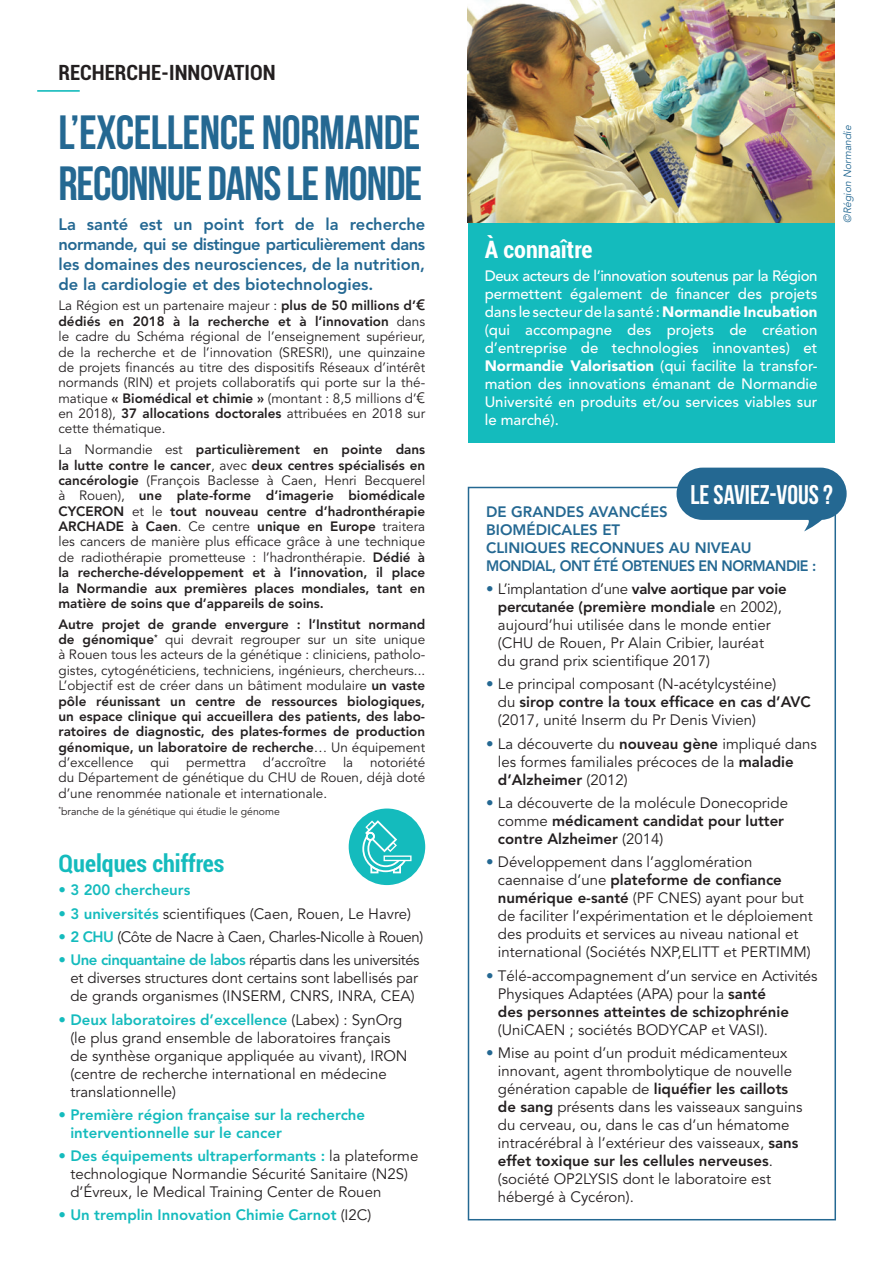
<style>
.page{position:relative;width:893px;height:1263px;background:#fff}
.page>*{position:absolute;margin:0;border:0;box-sizing:border-box;transform-origin:0 0}
.t1{font:700 48px/51px "Bebas Neue";letter-spacing:-.025em;color:#246892}
.t2{font:700 27px "Bebas Neue";color:#fff}
.t3{font:700 condensed 24px "Roboto";color:#14bbbd}
.t4{font:700 condensed 24px "Roboto";color:#fff}
.t5{font:700 condensed 21px "Roboto";color:#231f20}
.t6{font:800 16.5px/19.8px "Avenir";color:#246892;text-align:justify}
.t7{font:15px/18px "Avenir";color:#231f20}
.t8{font:500 15px/18px "Avenir";color:#fff;text-align:justify}
.t9{font:800 15px/18px "Avenir";color:#14bbbd}
.t10{font:800 15px/18px "Avenir";color:#246892}
.t11{font:15px "Avenir";letter-spacing:-.03em;color:#231f20}
.t12{font:13.5px/15.3px "Avenir";color:#231f20;text-align:justify}
.t13{font:800 13.5px/15.3px "Avenir";color:#231f20;text-align:justify}
.t14{font:10.5px "Avenir";color:#231f20}
.t15{font:italic 10.5px "Avenir";color:#246892}
.s1{font-weight:800}
.s2{font-family:"Avenir Next";font-weight:600;font-size:15px}
.s3{font-family:"Avenir Next";font-size:15px}
.s4{font-weight:400}
.s5{font-weight:800;color:#14bbbd}
.s6{font-weight:400;color:#231f20}
.s7{font-weight:900}
.s8{color:#246892}
</style>
<div class="page">
<img style="left:468px;top:0;width:366px;height:223px">
<hr style="left:37px;top:90px;width:43px;height:2px;background:#00b5b6">
<div style="left:349px;top:808px;width:76px;height:77px;background:#14bbbd;border-radius:50%"></div>
<svg style="left:362px;top:820px;width:50px;height:53px"></svg>
<div style="left:468px;top:487px;width:368px;height:733px;border:2px solid #246892"></div>
<svg style="left:676px;top:468px;width:171px;height:63px"></svg>
<div style="left:468px;top:223px;width:366px;height:219px;background:#14bbbd"></div>
<p class="t5" style="left:58px;top:57px;width:219px">RECHERCHE-INNOVATION</p>
<p class="t1" style="left:58px;top:106px;width:365px">L’EXCELLENCE NORMANDE<br>RECONNUE DANS LE MONDE</p>
<p class="t6" style="left:58px;top:215px;width:368px">La santé est un point fort de la recherche normande, qui se distingue particulièrement dans les domaines des neurosciences, de la nutrition, de la cardiologie et des biotechnologies.</p>
<p class="t12" style="left:58px;top:299px;width:368px">La Région est un partenaire majeur : <span class="s1">plus de 50 millions d’</span><span class="s2">€ </span><span class="s1">dédiés en 2018 à la recherche et à l’innovation</span> dans le cadre du Schéma régional de l’enseignement supérieur, de la recherche et de l’innovation (SRESRI), une quinzaine de projets financés au titre des dispositifs Réseaux d’intérêt normands (RIN) et projets collaboratifs qui porte sur la thé&shy;matique <span class="s1">« Biomédical et chimie »</span> (montant : 8,5 millions d’<span class="s3">€ </span>en 2018), <span class="s1">37 allocations doctorales</span> attribuées en 2018 sur cette thématique.</p>
<p class="t13" style="left:58px;top:442px;width:368px"><span class="s4">La Normandie est</span> particulièrement en pointe dans la lutte contre le cancer<span class="s4">, avec</span> deux centres spécialisés en cancérologie <span class="s4">(François Baclesse à Caen, Henri Becquerel à Rouen),</span> une plate-forme d’imagerie biomédicale CYCERON <span class="s4">et le</span> tout nouveau centre d’hadronthérapie ARCHADE à Caen<span class="s4">. Ce centre</span> unique en Europe <span class="s4">traitera les cancers de manière plus efficace grâce à une technique de radiothérapie prometteuse : l’hadronthérapie.</span> Dédié à la recherche-développement et à l’innovation, il place la Normandie aux premières places mondiales, tant en matière de soins que d’appareils de soins.</p>
<p class="t12" style="left:58px;top:617px;width:368px"><span class="s1">Autre projet de grande envergure : l’Institut normand de génomique</span><sup>*</sup> qui devrait regrouper sur un site unique à Rouen tous les acteurs de la génétique : cliniciens, patholo&shy;gistes, cytogénéticiens, techniciens, ingénieurs, chercheurs...<br>L’objectif est de créer dans un bâtiment modulaire <span class="s1">un vaste pôle réunissant un centre de ressources biologiques, un espace clinique qui accueillera des patients, des labo&shy;ratoires de diagnostic, des plates-formes de production génomique, un laboratoire de recherche</span>… Un équipement d’excellence qui permettra d’accroître la notoriété du Département de génétique du CHU de Rouen, déjà doté d’une renommée nationale et internationale.</p>
<p class="t14" style="left:58px;top:805px;width:223px"><sup>*</sup>branche de la génétique qui étudie le génome</p>
<p class="t3" style="left:58px;top:846px;width:167px">Quelques chiffres</p>
<p class="t9" style="left:58px;top:881px;width:133px">• 3 200 chercheurs</p>
<p class="t7" style="left:58px;top:905px;width:354px"><span class="s5">• 3 universités</span> scientifiques (Caen, Rouen, Le Havre)</p>
<p class="t11" style="left:58px;top:928px;width:366px"><span class="s5">• 2 CHU</span> (Côte de Nacre à Caen, Charles-Nicolle à Rouen)</p>
<p class="t7" style="left:70px;top:951px;width:351px;text-align:justify;text-indent:-12px"><span class="s5">• Une cinquantaine de labos</span> répartis dans les universités et diverses structures dont certains sont labellisés par de grands organismes (INSERM, CNRS, INRA, CEA)</p>
<p class="t7" style="left:70px;top:1011px;width:339px;text-indent:-12px"><span class="s5">• Deux laboratoires d’excellence</span> (Labex) : SynOrg (le plus grand ensemble de laboratoires français de synthèse organique appliquée au vivant), IRON (centre de recherche international en médecine translationnelle)</p>
<p class="t9" style="left:70px;top:1105px;width:296px;text-indent:-12px">• Première région française sur la recherche interventionnelle sur le cancer</p>
<p class="t7" style="left:70px;top:1147px;width:349px;text-indent:-12px"><span class="s5">• Des équipements ultraperformants :</span> la plateforme technologique Normandie Sécurité Sanitaire (N2S) d’Évreux, le Medical Training Center de Rouen</p>
<p class="t9" style="left:58px;top:1206px;width:314px">• Un tremplin Innovation Chimie Carnot <span class="s6">(I2C)</span></p>
<p class="t4" style="left:485px;top:233px;width:109px">À connaître</p>
<p class="t8" style="left:485px;top:267px;width:334px">Deux acteurs de l’innovation soutenus par la Région permettent également de financer des projets dans le secteur de la santé : <span class="s7">Normandie Incubation </span>(qui accompagne des projets de création d’entreprise de technologies innovantes) et <span class="s7">Normandie Valorisation</span> (qui facilite la transfor&shy;mation des innovations émanant de Normandie Université en produits et/ou services viables sur le marché).</p>
<p class="t15" style="left:841px;top:223px;width:99px;rotate:-90deg">©Région Normandie</p>
<p class="t2" style="left:690px;top:480px;width:144px">LE SAVIEZ-VOUS ?</p>
<p class="t10" style="left:486px;top:502px;width:331px">DE GRANDES AVANCÉES<br>BIOMÉDICALES ET<br>CLINIQUES RECONNUES AU NIVEAU<br>MONDIAL, ONT ÉTÉ OBTENUES EN NORMANDIE :</p>
<p class="t7" style="left:498px;top:580px;width:290px;text-indent:-12px"><span class="s8">•</span> L’implantation d’une <span class="s1">valve aortique par voie percutanée (première mondiale</span> en 2002), aujourd’hui utilisée dans le monde entier (CHU de Rouen, Pr Alain Cribier, lauréat<br>du grand prix scientifique 2017)</p>
<p class="t7" style="left:498px;top:675px;width:314px;text-indent:-12px"><span class="s8">•</span> Le principal composant (N-acétylcystéine)<br>du <span class="s1">sirop contre la toux efficace en cas d’AVC </span>(2017, unité Inserm du Pr Denis Vivien)</p>
<p class="t7" style="left:498px;top:735px;width:320px;text-indent:-12px"><span class="s8">•</span> La découverte du <span class="s1">nouveau gène</span> impliqué dans les formes familiales précoces de la <span class="s1">maladie d’Alzheimer</span> (2012)</p>
<p class="t7" style="left:498px;top:794px;width:292px;text-indent:-12px"><span class="s8">•</span> La découverte de la molécule Donecopride comme <span class="s1">médicament candidat pour lutter contre Alzheimer</span> (2014)</p>
<p class="t7" style="left:498px;top:853px;width:316px;text-indent:-12px"><span class="s8">•</span> Développement dans l’agglomération caennaise d’une <span class="s1">plateforme de confiance numérique e-santé</span> (PF CNES) ayant pour but de faciliter l’expérimentation et le déploiement des produits et services au niveau national et international (Sociétés NXP,ELITT et PERTIMM)</p>
<p class="t7" style="left:498px;top:967px;width:321px;text-indent:-12px"><span class="s8">•</span> Télé-accompagnement d’un service en Activités Physiques Adaptées (APA) pour la <span class="s1">santé<br>des personnes atteintes de schizophrénie </span>(UniCAEN ; sociétés BODYCAP et VASI).</p>
<p class="t7" style="left:498px;top:1044px;width:306px;text-indent:-12px"><span class="s8">•</span> Mise au point d’un produit médicamenteux innovant, agent thrombolytique de nouvelle génération capable de <span class="s1">liquéfier les caillots de sang</span> présents dans les vaisseaux sanguins du cerveau, ou, dans le cas d’un hématome intracérébral à l’extérieur des vaisseaux, <span class="s1">sans effet toxique sur les cellules nerveuses</span>. (société OP2LYSIS dont le laboratoire est hébergé à Cycéron).</p>
</div>
